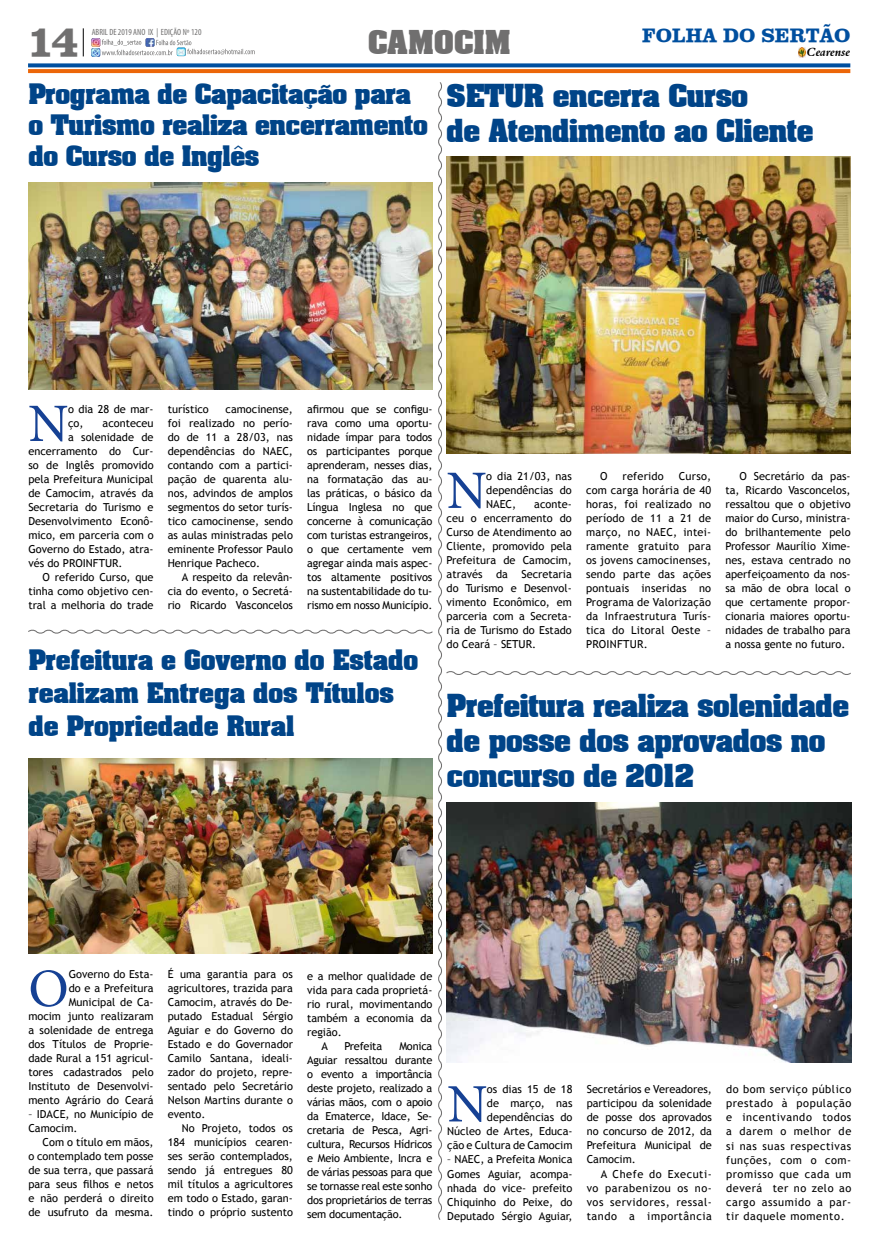
<style>
.page{position:relative;width:879px;height:1248px;background:#fff}
.page>*{position:absolute;margin:0;border:0;box-sizing:border-box;transform-origin:0 0}
.t1{font:54.1px "Minion Pro";color:#164194}
.t2{font:45px "Cerebral";color:#706f6f}
.t3{font:700 28px "Aaron";color:#706f6f}
.t4{font:700 27px/35px "Aaron";letter-spacing:-.01em;color:#048}
.t5{font:700 24px/31px "Aaron";color:#048}
.t6{font:20px "Cerebral";color:#004f9f}
.t7{font:12px "Aldine 401 BT Bold Italic A";color:#000}
.t8{font:11px/14px "Trebuchet MS";color:#000;text-align:justify}
.t9{font:11px "Trebuchet MS";letter-spacing:-.02em;color:#000}
.t10{font:11px "Trebuchet MS";letter-spacing:.02em;color:#000}
.t11{font:condensed 9px "Myriad Pro";color:#706f6f}
</style>
<div class="page">
<svg style="left:28px;top:63px;width:822px;height:4px;background:#1960a8"></svg>
<svg style="left:798px;top:48px;width:8px;height:9px"></svg>
<svg style="left:83px;top:28px;width:1px;height:28px"></svg>
<svg style="left:28px;top:69px;width:822px;height:4px;background:#ec680c"></svg>
<svg style="left:91px;top:38px;width:164px;height:19px"></svg>
<img style="left:28px;top:82px;width:824px;height:1138px">
<p class="t11" style="left:92px;top:27px;width:111px">ABRIL DE 2019 ANO IX | EDIÇÃO Nº 120</p>
<h2 class="t2" style="left:27px;top:13px;width:54px">14</h2>
<h3 class="t3" style="left:368px;top:18px;width:144px">CAMOCIM</h3>
<h3 class="t6" style="left:642px;top:23px;width:210px">FOLHA DO SERTÃO</h3>
<p class="t7" style="left:807px;top:45px;width:45px">Cearense</p>
<h3 class="t5" style="left:28px;top:77px;width:401px">Programa de Capacitação para o Turismo realiza encerramento do Curso de Inglês</h3>
<h3 class="t4" style="left:446px;top:76px;width:368px">SETUR encerra Curso<br>de Atendimento ao Cliente</h3>
<p class="t8" style="left:168px;top:402px;width:43px">turístico</p>
<h1 class="t1" style="left:28px;top:387px;width:42px">N</h1>
<p class="t8" style="left:68px;top:402px;width:87px">o dia 28 de mar&shy;ço,</p>
<p class="t8" style="left:307px;top:402px;width:127px">afirmou que se configu&shy;rava como uma oportu&shy;nidade ímpar para todos os participantes porque aprenderam, nesses dias, na formatação das au&shy;las práticas, o básico da Língua Inglesa no que concerne à comunicação com turistas estrangeiros, o que certamente vem agregar ainda mais aspec&shy;tos altamente positivos na sustentabilidade do tu&shy;rismo em nosso Município.</p>
<h3 class="t5" style="left:28px;top:642px;width:391px;line-height:33px">Prefeitura e Governo do Estado realizam Entrega dos Títulos de Propriedade Rural</h3>
<p class="t8" style="left:168px;top:402px;width:127px;text-indent:58px">camocinense, foi realizado no perío&shy;do de 11 a 28/03, nas dependências do NAEC, contando com a partici&shy;pação de quarenta alu&shy;nos, advindos de amplos segmentos do setor turís&shy;tico camocinense, sendo as aulas ministradas pelo eminente Professor Paulo Henrique Pacheco.</p>
<p class="t8" style="left:168px;top:570px;width:127px;text-indent:14px">A respeito da relevân&shy;cia do evento, o Secretá&shy;rio Ricardo Vasconcelos</p>
<p class="t8" style="left:103px;top:416px;width:52px">aconteceu</p>
<p class="t8" style="left:68px;top:430px;width:87px">a solenidade de</p>
<p class="t8" style="left:28px;top:444px;width:127px">encerramento do Cur-</p>
<p class="t8" style="left:28px;top:458px;width:127px">so de Inglês promovido</p>
<p class="t8" style="left:28px;top:472px;width:127px">pela Prefeitura Municipal</p>
<p class="t8" style="left:28px;top:486px;width:127px">de Camocim, através da</p>
<p class="t8" style="left:28px;top:500px;width:127px">Secretaria do Turismo e</p>
<p class="t8" style="left:28px;top:514px;width:127px">Desenvolvimento Econô-</p>
<p class="t8" style="left:28px;top:528px;width:127px">mico, em parceria com o</p>
<p class="t8" style="left:28px;top:542px;width:127px">Governo do Estado, atra-</p>
<p class="t8" style="left:28px;top:556px;width:96px">vés do PROINFTUR.</p>
<p class="t8" style="left:43px;top:570px;width:113px">O referido Curso, que</p>
<p class="t8" style="left:28px;top:584px;width:127px">tinha como objetivo cen-</p>
<p class="t8" style="left:28px;top:598px;width:127px">tral a melhoria do trade</p>
<h1 class="t1" style="left:446px;top:454px;width:42px">N</h1>
<p class="t8" style="left:486px;top:469px;width:87px">o dia 21/03, nas dependências do NAEC,</p>
<p class="t8" style="left:446px;top:497px;width:127px;text-indent:88px">aconte&shy;ceu o encerramento do Curso de Atendimento ao Cliente, promovido pela Prefeitura de Camocim, através da Secretaria do Turismo e Desenvol&shy;vimento Econômico, em parceria com a Secreta&shy;ria de Turismo do Estado do Ceará – SETUR.</p>
<p class="t8" style="left:586px;top:469px;width:127px;text-indent:93px">Curso, com carga horária de 40 horas, foi realizado no período de 11 a 21 de março, no NAEC, intei&shy;ramente gratuito para os jovens camocinenses, sendo parte das ações pontuais inseridas no Programa de Valorização da Infraestrutura Turís&shy;tica do Litoral Oeste – PROINFTUR.</p>
<p class="t8" style="left:725px;top:469px;width:127px;text-indent:14px">O Secretário da pas&shy;ta, Ricardo Vasconcelos, ressaltou que o objetivo maior do Curso, ministra&shy;do brilhantemente pelo Professor Maurílio Xime&shy;nes, estava centrado no aperfeiçoamento da nos&shy;sa mão de obra local o que certamente propor&shy;cionaria maiores oportu&shy;nidades de trabalho para a nossa gente no futuro.</p>
<p class="t8" style="left:600px;top:469px;width:9px">O</p>
<p class="t10" style="left:622px;top:469px;width:43px">referido</p>
<h3 class="t4" style="left:446px;top:686px;width:404px">Prefeitura realiza solenidade de posse dos aprovados no concurso de 2012</h3>
<p class="t8" style="left:28px;top:967px;width:127px;text-align:right">Governo do Esta-<br>do e a Prefeitura<br>Municipal de Ca-<br>mocim junto realizaram a solenidade de entrega dos Títulos de Proprie&shy;dade Rural a 151 agricul&shy;tores cadastrados pelo<br>Instituto de Desenvolvi&shy;mento Agrário do Ceará</p>
<p class="t8" style="left:28px;top:1107px;width:127px">– IDACE, no Município de<br>Camocim.</p>
<p class="t8" style="left:28px;top:1135px;width:127px;text-indent:14px">Com o título em mãos, o contemplado tem posse de sua terra, que passará para seus filhos e netos e não perderá o direito de usufruto da mesma.</p>
<h1 class="t1" style="left:28px;top:952px;width:42px">O</h1>
<p class="t8" style="left:168px;top:967px;width:127px">É uma garantia para os agricultores, trazida para Camocim, através do De&shy;putado Estadual Sérgio Aguiar e do Governo do Estado e do Governador Camilo Santana, ideali&shy;zador do projeto, repre&shy;sentado pelo Secretário Nelson Martins durante o evento.</p>
<p class="t8" style="left:168px;top:1121px;width:127px;text-indent:14px">No Projeto, todos os 184 municípios cearen&shy;ses serão contemplados, sendo já entregues 80 mil títulos a agricultores em todo o Estado, garan&shy;tindo o próprio sustento</p>
<p class="t8" style="left:307px;top:968px;width:127px">e a melhor qualidade de</p>
<p class="t8" style="left:307px;top:982px;width:127px">vida para cada proprietá-</p>
<p class="t8" style="left:307px;top:996px;width:127px">rio rural, movimentando</p>
<p class="t8" style="left:307px;top:1010px;width:127px">também a economia da</p>
<p class="t8" style="left:307px;top:1024px;width:36px">região.</p>
<p class="t8" style="left:321px;top:1038px;width:8px">A</p>
<p class="t9" style="left:344px;top:1039px;width:39px">Prefeita</p>
<p class="t8" style="left:307px;top:1038px;width:127px;text-indent:92px">Monica Aguiar ressaltou durante o evento a importância deste projeto, realizado a várias mãos, com o apoio da Ematerce, Idace, Se&shy;cretaria de Pesca, Agri&shy;cultura, Recursos Hídricos e Meio Ambiente, Incra e de várias pessoas para que se tornasse real este sonho dos proprietários de terras sem documentação.</p>
<p class="t8" style="left:447px;top:1082px;width:127px;text-align:right">os dias 15 de 18<br>de março, nas dependências do<br>Núcleo de Artes, Educa&shy;ção e Cultura de Camocim</p>
<p class="t8" style="left:447px;top:1152px;width:127px">– NAEC, a Prefeita Monica Gomes Aguiar, acompa&shy;nhada do vice- prefeito Chiquinho do Peixe, do Deputado Sérgio Aguiar,</p>
<h1 class="t1" style="left:447px;top:1067px;width:42px">N</h1>
<p class="t8" style="left:587px;top:1082px;width:127px">Secretários e Vereadores, participou da solenidade de posse dos aprovados no concurso de 2012, da Prefeitura Municipal de Camocim.</p>
<p class="t8" style="left:587px;top:1166px;width:127px;text-indent:14px">A Chefe do Executi&shy;vo parabenizou os no&shy;vos servidores, ressal&shy;tando a importância</p>
<p class="t8" style="left:726px;top:1082px;width:127px">do bom serviço público prestado à população e incentivando todos a darem o melhor de si nas suas respectivas funções, com o com&shy;promisso que cada um deverá ter no zelo ao cargo assumido a par&shy;tir daquele momento.</p>
</div>
